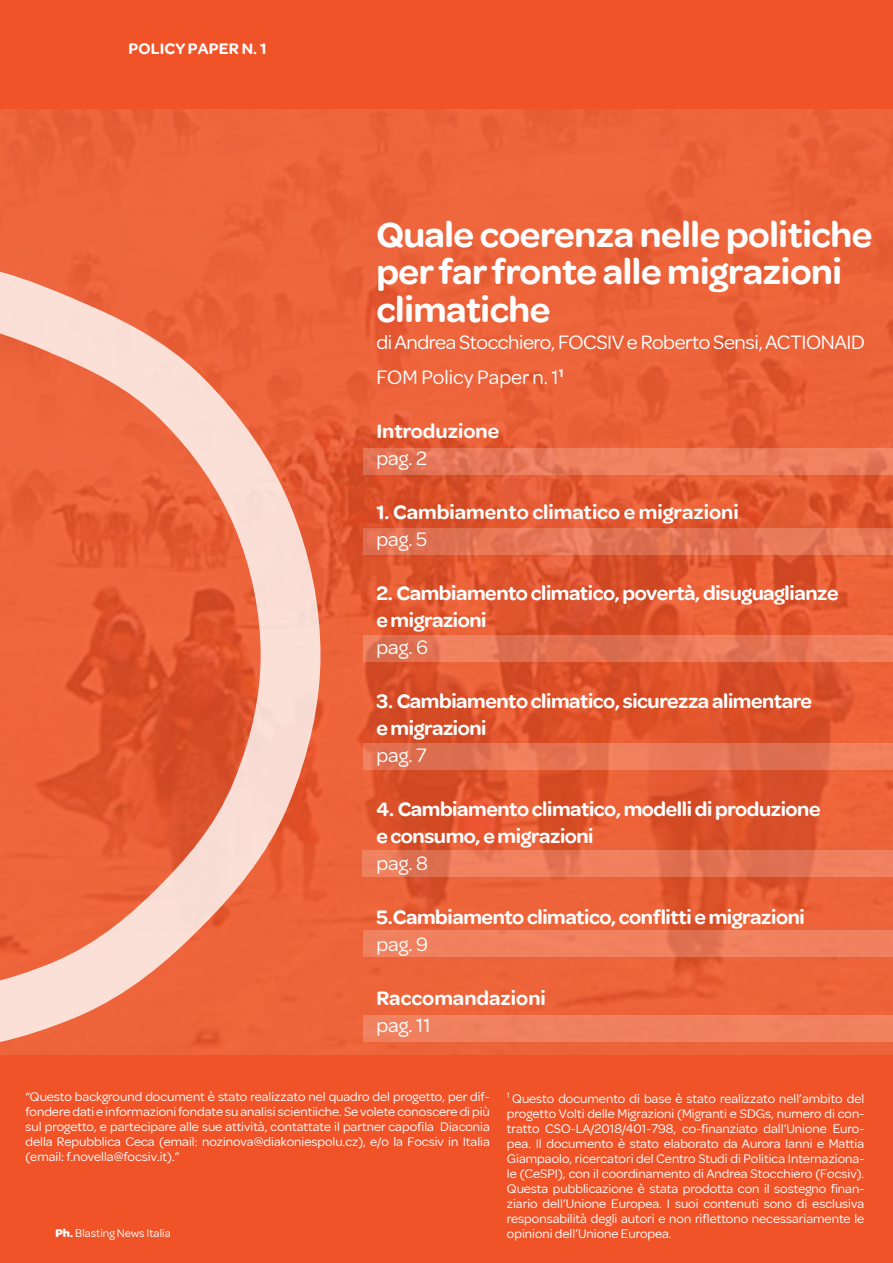
<style>
.page{position:relative;width:893px;height:1263px;background:#f05328}
.page>*{position:absolute;margin:0;border:0;box-sizing:border-box;transform-origin:0 0}
.t1{font:600 37.5px/37.5px "Omnes";letter-spacing:-.01em;color:#fff}
.t2{font:600 21px/27px "Omnes";letter-spacing:-.02em;color:#fff}
.t3{font:21px/34.8px "Omnes";letter-spacing:-.02em;color:#fff}
.t4{font:600 21px "Omnes";color:#fff}
.t5{font:600 16.5px "Omnes";letter-spacing:.01em;color:#fff}
.t6{font:13.5px/15px "Omnes";color:#fff;text-align:justify}
.t7{font:12px "Omnes";color:#fff}
.s1{font-weight:700}
</style>
<div class="page">
<img style="left:0;top:109px;width:893px;height:945px">
<svg style="left:0;top:261px;width:320px;height:790px;fill:#ee653b"></svg>
<svg style="left:364px;top:448px;width:529px;height:26px;fill:#ed7f5e"></svg>
<svg style="left:364px;top:635px;width:529px;height:27px"></svg>
<svg style="left:364px;top:743px;width:529px;height:27px;fill:#e67454"></svg>
<svg style="left:362px;top:850px;width:531px;height:27px;fill:#ee7f5d"></svg>
<svg style="left:364px;top:930px;width:529px;height:27px;fill:#f0815f"></svg>
<div style="left:364px;top:1015px;width:529px;height:27px;background:#f0815f"></div>
<svg style="left:364px;top:528px;width:529px;height:27px;fill:#e47454"></svg>
<p class="t5" style="left:129px;top:37px;width:139px">Policy Paper n. 1</p>
<h1 class="t1" style="left:376px;top:213px;width:497px">Quale coerenza nelle politiche per far fronte alle migrazioni climatiche</h1>
<h2 class="t3" style="left:376px;top:323px;width:490px">di Andrea Stocchiero, FOCSIV e Roberto Sensi, ACTIONAID<br>FOM Policy Paper n. 1<sup>1</sup></h2>
<h2 class="t2" style="left:376px;top:416px;width:124px">Introduzione</h2>
<h2 class="t3" style="left:376px;top:439px;width:52px">pag. 2</h2>
<h2 class="t4" style="left:376px;top:497px;width:364px">1. Cambiamento climatico e migrazioni</h2>
<h2 class="t3" style="left:376px;top:520px;width:52px">pag. 5</h2>
<h2 class="t2" style="left:376px;top:578px;width:464px">2. Cambiamento climatico, povertà, disuguaglianze e migrazioni</h2>
<h2 class="t3" style="left:376px;top:628px;width:53px">pag. 6</h2>
<h2 class="t2" style="left:376px;top:686px;width:437px">3. Cambiamento climatico, sicurezza alimentare e migrazioni</h2>
<h2 class="t3" style="left:376px;top:736px;width:52px">pag. 7</h2>
<h2 class="t2" style="left:376px;top:794px;width:446px">4. Cambiamento climatico, modelli di produzione e consumo, e migrazioni</h2>
<h2 class="t3" style="left:376px;top:844px;width:53px">pag. 8</h2>
<h2 class="t2" style="left:376px;top:902px;width:430px">5.Cambiamento climatico, conflitti e migrazioni</h2>
<h2 class="t3" style="left:376px;top:925px;width:53px">pag. 9</h2>
<h2 class="t2" style="left:376px;top:983px;width:171px">Raccomandazioni</h2>
<h2 class="t3" style="left:376px;top:1006px;width:56px">pag. 11</h2>
<p class="t6" style="left:26px;top:1089px;width:466px">“Questo background document è stato realizzato nel quadro del progetto, per dif&shy;fondere dati e informazioni fondate su analisi scientiiche. Se volete conoscere di più sul progetto, e partecipare alle sue attività, contattate il partner capofila Diaconia della Repubblica Ceca (email: nozinova@diakoniespolu.cz), e/o la Focsiv in Italia (email: f.novella@focsiv.it).”</p>
<p class="t6" style="left:507px;top:1090px;width:359px"><sup>1</sup> Questo documento di base è stato realizzato nell’ambito del progetto Volti delle Migrazioni (Migranti e SDGs, numero di con&shy;tratto CSO-LA/2018/401-798, co-finanziato dall’Unione Euro&shy;pea. Il documento è stato elaborato da Aurora Ianni e Mattia Giampaolo, ricercatori del Centro Studi di Politica Internaziona&shy;le (CeSPI), con il coordinamento di Andrea Stocchiero (Focsiv).<br>Questa pubblicazione è stata prodotta con il sostegno finan&shy;ziario dell’Unione Europea. I suoi contenuti sono di esclusiva responsabilità degli autori e non riflettono necessariamente le</p>
<p class="t7" style="left:55px;top:1225px;width:117px"><span class="s1">Ph.</span> Blasting News Italia</p>
<p class="t6" style="left:507px;top:1225px;width:166px">opinioni dell’Unione Europea.</p>
</div>
